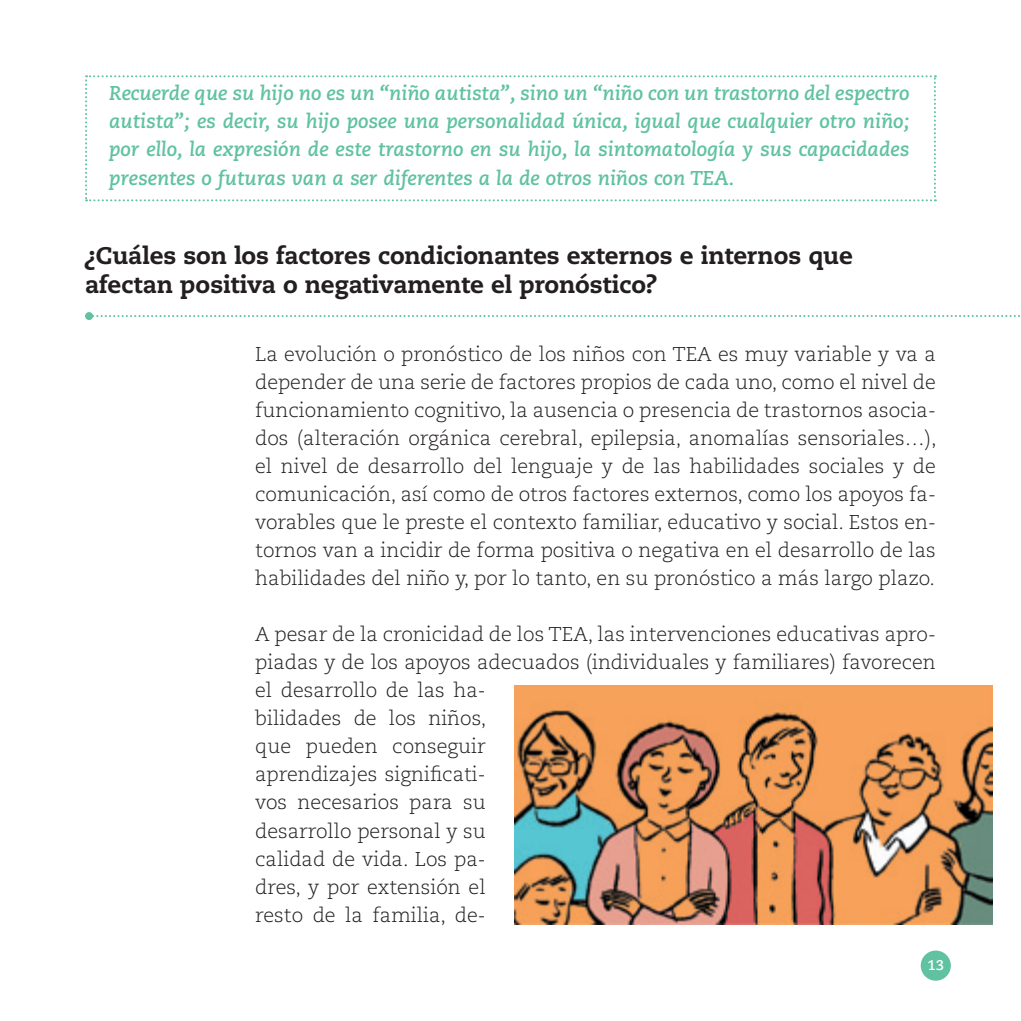
<style>
.page{position:relative;width:1021px;height:1021px;background:#fff}
.page>*{position:absolute;margin:0;border:0;box-sizing:border-box;transform-origin:0 0}
.t1{font:800 24px/28.8px "Caecilia LT Std";letter-spacing:-.005em;color:#231f20}
.t2{font:300 20px/28px "Caecilia LT Std";color:#231f20;text-align:justify}
.t3{font:italic 700 20px/28px "Caecilia LT Std";color:#60c2a1;text-align:justify}
.t4{font:700 14px "Caecilia LT Std";color:#fff}
</style>
<div class="page">
<div style="left:920px;top:950px;width:30px;height:30px;background:#60c2a1;border-radius:50%"></div>
<img style="left:514px;top:686px;width:478px;height:238px">
<svg style="left:93px;top:315px;width:927px;height:2px"></svg>
<div style="left:85px;top:312px;width:8px;height:8px;background:#60c2a1;border-radius:50%"></div>
<svg style="left:85px;top:75px;width:850px;height:126px"></svg>
<p class="t3" style="left:109px;top:80px;width:802px">Recuerde que su hijo no es un “niño autista”, sino un “niño con un trastorno del espectro autista”; es decir, su hijo posee una personalidad única, igual que cualquier otro niño; por ello, la expresión de este trastorno en su hijo, la sintomatología y sus capacidades presentes o futuras van a ser diferentes a la de otros niños con TEA.</p>
<p class="t1" style="left:85px;top:242px;width:769px">¿Cuáles son los factores condicionantes externos e internos que afectan positiva o negativamente el pronóstico?</p>
<p class="t2" style="left:255px;top:340px;width:683px">La evolución o pronóstico de los niños con TEA es muy variable y va a depender de una serie de factores propios de cada uno, como el nivel de funcionamiento cognitivo, la ausencia o presencia de trastornos asocia&shy;dos (alteración orgánica cerebral, epilepsia, anomalías sensoriales…), el nivel de desarrollo del lenguaje y de las habilidades sociales y de comunicación, así como de otros factores externos, como los apoyos fa&shy;vorables que le preste el contexto familiar, educativo y social. Estos en&shy;tornos van a incidir de forma positiva o negativa en el desarrollo de las habilidades del niño y, por lo tanto, en su pronóstico a más largo plazo.</p>
<p class="t2" style="left:255px;top:621px;width:682px;text-align:left">A pesar de la cronicidad de los TEA, las intervenciones educativas apro&shy;piadas y de los apoyos adecuados (individuales y familiares) favorecen el desarrollo de las ha-<br>bilidades de los niños,<br>que pueden conseguir<br>aprendizajes significati-<br>vos necesarios para su<br>desarrollo personal y su<br>calidad de vida. Los pa-<br>dres, y por extensión el<br>resto de la familia, de-</p>
<p class="t4" style="left:927px;top:957px;width:18px">13</p>
</div>
